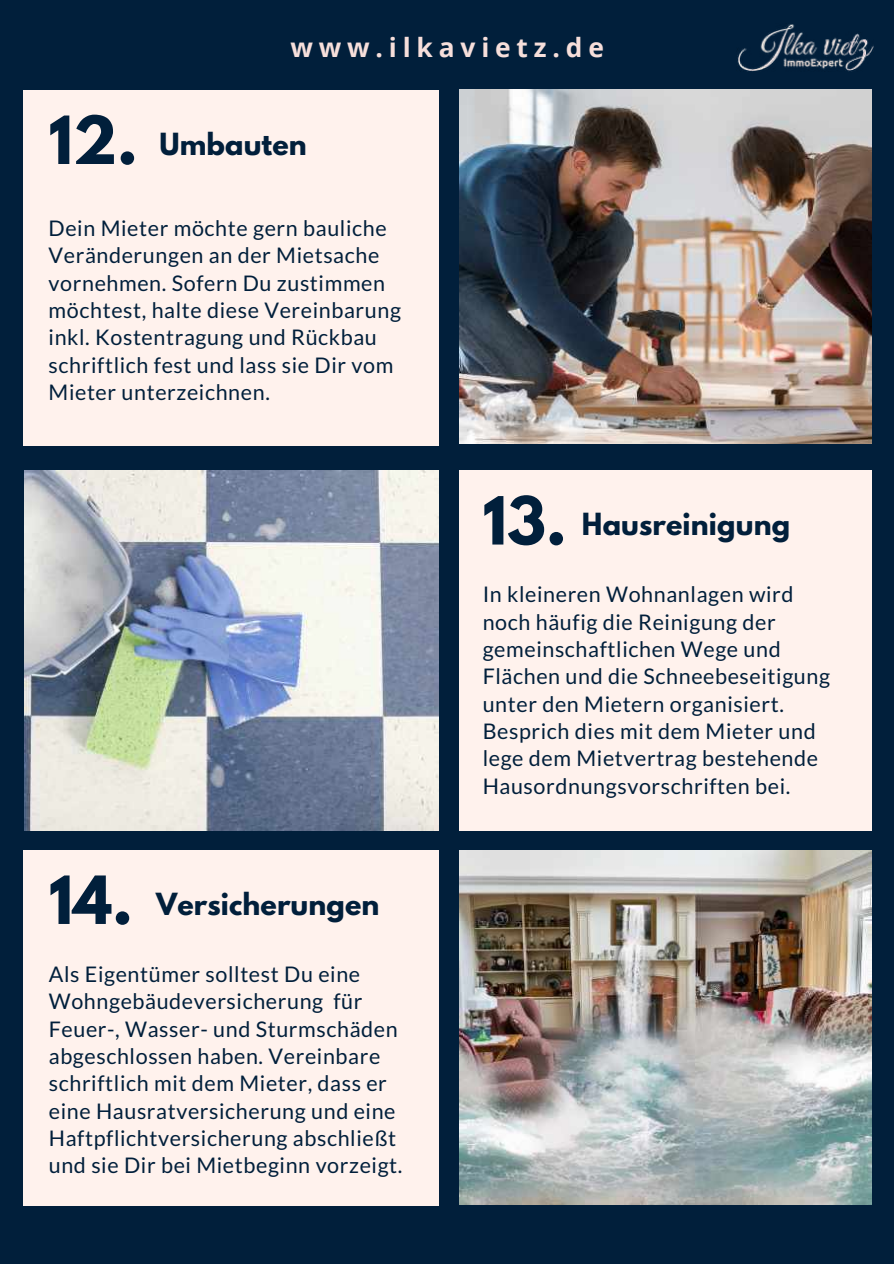
<style>
.page{position:relative;width:894px;height:1264px;background:#fff}
.page>*{position:absolute;margin:0;border:0;box-sizing:border-box;transform-origin:0 0}
.t1{font:700 27px "League Spartan";letter-spacing:.005em;color:#011f3b}
.t2{font:700 26.4px "Open Sans";letter-spacing:.22em;color:#f7dfdb}
.t3{font:21.45px/27.3px "Lato";letter-spacing:.03em;color:#011f3b}
.s1{font-size:58.8px}
</style>
<div class="page">
<div style="left:0;top:0;width:893px;height:1263px;background:#011f3b"></div>
<div style="left:23px;top:850px;width:415px;height:355px;background:#fff2ed"></div>
<div style="left:459px;top:470px;width:412px;height:360px;background:#fff2ed"></div>
<img style="left:25px;top:471px;width:413px;height:359px">
<img style="left:459px;top:850px;width:412px;height:354px">
<div style="left:23px;top:91px;width:415px;height:355px;background:#fff2ed"></div>
<img style="left:459px;top:89px;width:412px;height:354px">
<img style="left:737px;top:24px;width:135px;height:47px">
<p class="t2" style="left:290px;top:29px;width:315px">www.ilkavietz.de</p>
<p class="t1" style="left:49px;top:130px;width:259px"><span class="s1">12.</span> Umbauten</p>
<p class="t3" style="left:49px;top:214px;width:354px">Dein Mieter möchte gern bauliche<br>Veränderungen an der Mietsache vornehmen. Sofern Du zustimmen möchtest, halte diese Vereinbarung inkl. Kostentragung und Rückbau schriftlich fest und lass sie Dir vom<br>Mieter unterzeichnen.</p>
<p class="t1" style="left:49px;top:890px;width:332px"><span class="s1">14.</span> Versicherungen</p>
<p class="t3" style="left:49px;top:959px;width:355px">Als Eigentümer solltest Du eine Wohngebäudeversicherung für Feuer-, Wasser- und Sturmschäden abgeschlossen haben. Vereinbare schriftlich mit dem Mieter, dass er eine Hausratversicherung und eine Haftpflichtversicherung abschließt und sie Dir bei Mietbeginn vorzeigt.</p>
<p class="t1" style="left:482px;top:511px;width:309px"><span class="s1">13.</span> Hausreinigung</p>
<p class="t3" style="left:482px;top:580px;width:349px">In kleineren Wohnanlagen wird noch häufig die Reinigung der gemeinschaftlichen Wege und<br>Flächen und die Schneebeseitigung unter den Mietern organisiert.<br>Besprich dies mit dem Mieter und lege dem Mietvertrag bestehende<br>Hausordnungsvorschriften bei.</p>
</div>
